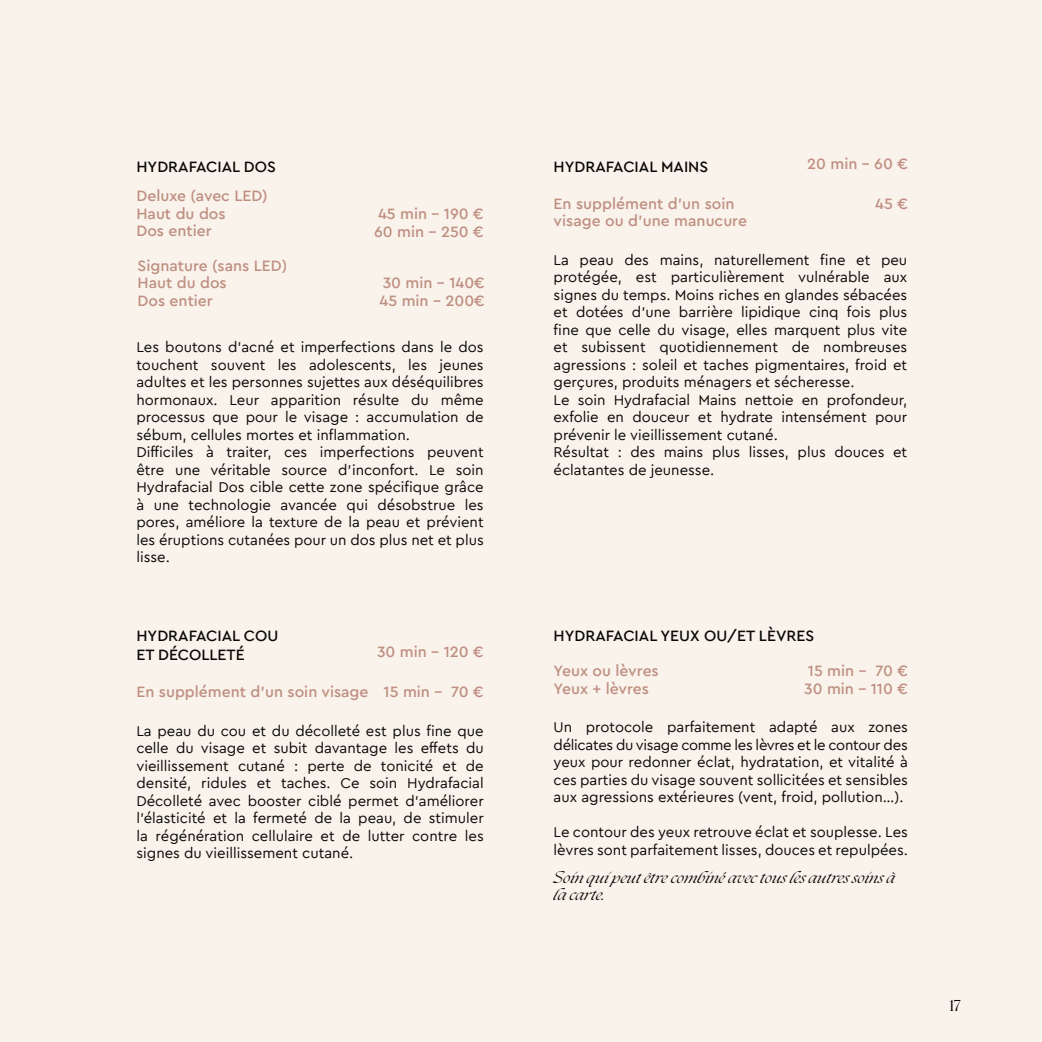
<style>
.page{position:relative;width:1042px;height:1042px;background:#f9f3ec}
.page>*{position:absolute;margin:0;border:0;box-sizing:border-box;transform-origin:0 0}
.t1{font:500 15.75px/17.5px "Cera Pro";color:#bf8f81}
.t2{font:500 15.75px/18.9px "Cera Pro";color:#0a0906}
.t3{font:15.75px "The Seasons";color:#000}
.t4{font:14.88px/17.5px "Cera Pro";color:#0a0906}
.t5{font:italic 14.88px/17.5px "The Seasons";color:#0a0906}
</style>
<div class="page">
<p class="t2" style="left:136px;top:157px;width:141px">HYDRAFACIAL DOS</p>
<p class="t1" style="left:136px;top:187px;width:133px">Deluxe (avec LED)<br>Haut du dos<br>Dos entier</p>
<p class="t1" style="left:138px;top:257px;width:151px">Signature (sans LED)<br>Haut du dos<br>Dos entier</p>
<p class="t1" style="left:374px;top:205px;width:111px">45 min - 190 €<br>60 min - 250 €</p>
<p class="t1" style="left:380px;top:274px;width:107px">30 min - 140€<br>45 min - 200€</p>
<p class="t4" style="left:136px;top:338px;width:349px">Les boutons d’acné et imperfections dans le dos touchent souvent les adolescents, les jeunes adultes et les personnes sujettes aux déséquilibres hormonaux. Leur apparition résulte du même processus que pour le visage : accumulation de sébum, cellules mortes et inflammation.<br>Difficiles à traiter, ces imperfections peuvent être une véritable source d’inconfort. Le soin Hydrafacial Dos cible cette zone spécifique grâce à une technologie avancée qui désobstrue les pores, améliore la texture de la peau et prévient les éruptions cutanées pour un dos plus net et plus lisse.</p>
<p class="t2" style="left:136px;top:626px;width:143px">HYDRAFACIAL COU<br>ET DÉCOLLETÉ</p>
<p class="t1" style="left:377px;top:642px;width:108px">30 min - 120 €</p>
<p class="t1" style="left:136px;top:682px;width:349px">En supplément d’un soin visage 15 min - 70 €</p>
<p class="t4" style="left:136px;top:722px;width:349px;text-align:justify">La peau du cou et du décolleté est plus fine que celle du visage et subit davantage les effets du vieillissement cutané : perte de tonicité et de densité, ridules et taches. Ce soin Hydrafacial Décolleté avec booster ciblé permet d’améliorer l’élasticité et la fermeté de la peau, de stimuler la régénération cellulaire et de lutter contre les signes du vieillissement cutané.</p>
<p class="t2" style="left:553px;top:157px;width:156px">HYDRAFACIAL MAINS</p>
<p class="t1" style="left:807px;top:155px;width:102px">20 min - 60 €</p>
<p class="t1" style="left:553px;top:195px;width:195px">En supplément d’un soin visage ou d’une manucure</p>
<p class="t1" style="left:875px;top:195px;width:34px">45 €</p>
<p class="t4" style="left:553px;top:251px;width:355px">La peau des mains, naturellement fine et peu protégée, est particulièrement vulnérable aux signes du temps. Moins riches en glandes sébacées et dotées d’une barrière lipidique cinq fois plus fine que celle du visage, elles marquent plus vite et subissent quotidiennement de nombreuses agressions : soleil et taches pigmentaires, froid et gerçures, produits ménagers et sécheresse.<br>Le soin Hydrafacial Mains nettoie en profondeur, exfolie en douceur et hydrate intensément pour prévenir le vieillissement cutané.<br>Résultat : des mains plus lisses, plus douces et éclatantes de jeunesse.</p>
<p class="t2" style="left:553px;top:626px;width:262px">HYDRAFACIAL YEUX OU/ET LÈVRES</p>
<p class="t1" style="left:553px;top:662px;width:107px">Yeux ou lèvres<br>Yeux + lèvres</p>
<p class="t1" style="left:804px;top:662px;width:105px">15 min - 70 €<br>30 min - 110 €</p>
<p class="t4" style="left:553px;top:718px;width:356px;text-align:justify">Un protocole parfaitement adapté aux zones délicates du visage comme les lèvres et le contour des yeux pour redonner éclat, hydratation, et vitalité à ces parties du visage souvent sollicitées et sensibles aux agressions extérieures (vent, froid, pollution…).</p>
<p class="t4" style="left:553px;top:823px;width:356px">Le contour des yeux retrouve éclat et souplesse. Les lèvres sont parfaitement lisses, douces et repulpées.</p>
<p class="t5" style="left:553px;top:869px;width:343px">Soin qui peut être combiné avec tous les autres soins à la carte.</p>
<p class="t3" style="left:949px;top:995px;width:13px">17</p>
</div>
